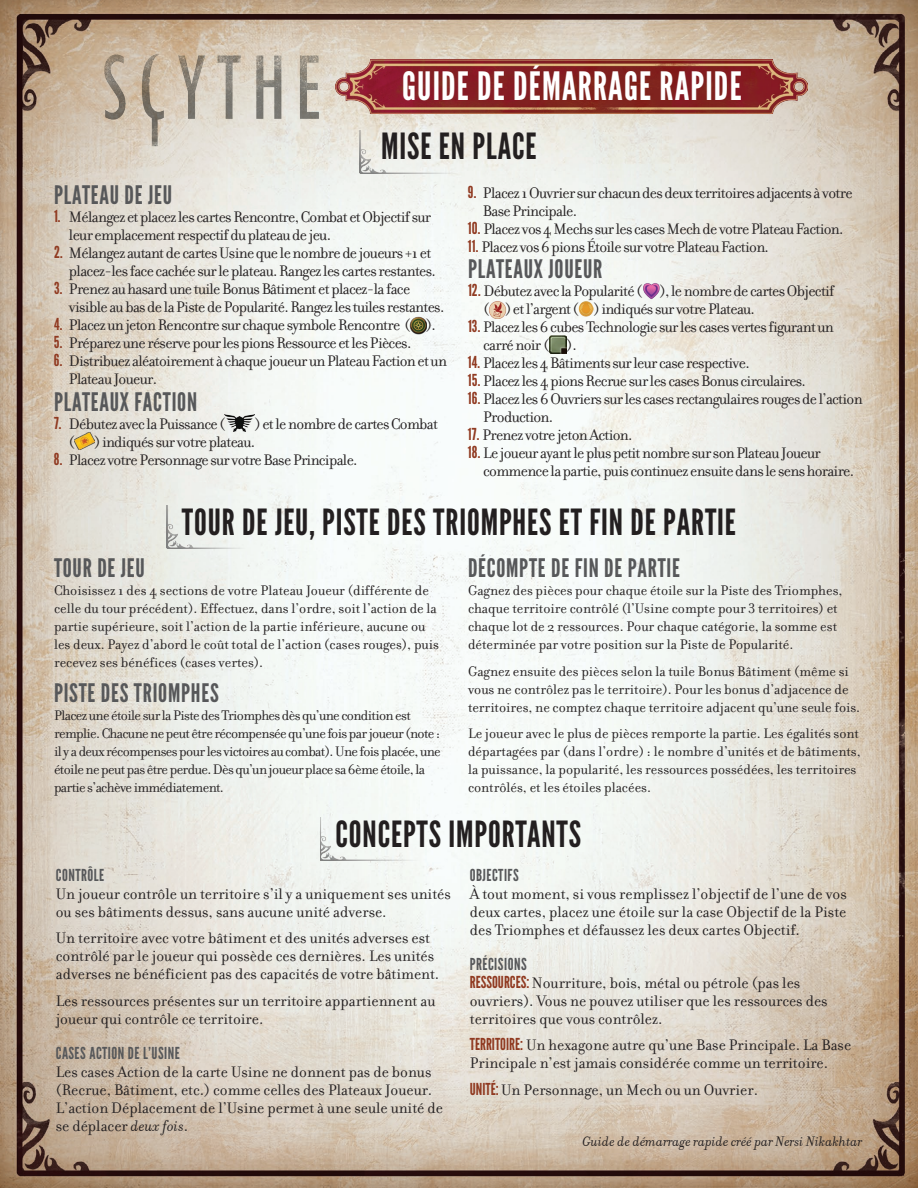
<style>
.page{position:relative;width:918px;height:1188px;background:#fff}
.page>*{position:absolute;margin:0;border:0;box-sizing:border-box;transform-origin:0 0}
.t1{font:39px "League Gothic";letter-spacing:.03em;color:#fff}
.t2{font:36px "League Gothic";letter-spacing:.025em;color:#231f20}
.t3{font:25.5px "League Gothic";letter-spacing:.03em;color:#57585a}
.t4{font:16.5px/18px "Filosofia";letter-spacing:-.04em;color:#231f20}
.t5{font:16.5px/18px "Filosofia";color:#231f20}
.t6{font:16.5px "League Gothic";letter-spacing:.03em;color:#57585a}
.t7{font:15px/18px "Filosofia";color:#231f20}
.t8{font:15px/18px "Filosofia";letter-spacing:-.04em;color:#231f20}
.t9{font:italic 15px "Filosofia";color:#231f20}
.s1{font-family:"League Gothic";color:#903a21}
.s2{font-style:italic}
</style>
<div class="page">
<img style="left:0;top:0;width:918px;height:1188px">
<img style="left:336px;top:59px;width:472px;height:55px">
<img style="left:99px;top:25px;width:226px;height:130px">
<img style="left:166px;top:506px;width:302px;height:43px">
<div style="left:321px;top:818px;width:190px;height:43px;background:#f5f9f7"></div>
<img style="left:360px;top:131px;width:190px;height:42px">
<img style="left:410px;top:317px;width:17px;height:17px">
<img style="left:225px;top:415px;width:30px;height:17px">
<img style="left:74px;top:431px;width:20px;height:19px">
<img style="left:642px;top:281px;width:18px;height:20px">
<img style="left:489px;top:301px;width:17px;height:18px">
<img style="left:578px;top:298px;width:16px;height:22px">
<img style="left:549px;top:336px;width:18px;height:17px">
<h1 class="t1" style="left:402px;top:62px;width:341px">GUIDE DE DÉMARRAGE RAPIDE</h1>
<h2 class="t2" style="left:381px;top:125px;width:157px">MISE EN PLACE</h2>
<h3 class="t3" style="left:54px;top:180px;width:120px">PLATEAU DE JEU</h3>
<p class="t4" style="left:69px;top:208px;width:364px;text-indent:-15px"><span class="s1">1.</span> Mélangez et placez les cartes Rencontre, Combat et Objectif sur leur emplacement respectif du plateau de jeu.</p>
<p class="t4" style="left:54px;top:244px;width:383px;text-align:right"><span class="s1">2.</span> Mélangez autant de cartes Usine que le nombre de joueurs +1 et placez-les face cachée sur le plateau. Rangez les cartes restantes.</p>
<p class="t4" style="left:69px;top:280px;width:377px;text-indent:-15px"><span class="s1">3.</span> Prenez au hasard une tuile Bonus Bâtiment et placez-la face visible au bas de la Piste de Popularité. Rangez les tuiles restantes.</p>
<p class="t4" style="left:54px;top:316px;width:383px"><span class="s1">4.</span> Placez un jeton Rencontre sur chaque symbole Rencontre ( ).</p>
<p class="t4" style="left:54px;top:334px;width:359px"><span class="s1">5.</span> Préparez une réserve pour les pions Ressource et les Pièces.</p>
<p class="t4" style="left:69px;top:352px;width:379px;text-indent:-15px"><span class="s1">6.</span> Distribuez aléatoirement à chaque joueur un Plateau Faction et un<br>Plateau Joueur.</p>
<h3 class="t3" style="left:54px;top:386px;width:145px">PLATEAUX FACTION</h3>
<p class="t4" style="left:54px;top:415px;width:173px"><span class="s1">7.</span> Débutez avec la Puissance (</p>
<p class="t4" style="left:69px;top:415px;width:371px;text-indent:186px">) et le nombre de cartes Combat ( ) indiqués sur votre plateau.</p>
<p class="t4" style="left:54px;top:451px;width:305px"><span class="s1">8.</span> Placez votre Personnage sur votre Base Principale.</p>
<p class="t4" style="left:483px;top:184px;width:371px;text-indent:-15px"><span class="s1">9.</span> Placez 1 Ouvrier sur chacun des deux territoires adjacents à votre<br>Base Principale.</p>
<p class="t4" style="left:468px;top:220px;width:377px"><span class="s1">10.</span> Placez vos 4 Mechs sur les cases Mech de votre Plateau Faction.</p>
<p class="t4" style="left:468px;top:238px;width:302px"><span class="s1">11.</span> Placez vos 6 pions Étoile sur votre Plateau Faction.</p>
<h3 class="t3" style="left:468px;top:254px;width:136px">PLATEAUX JOUEUR</h3>
<p class="t4" style="left:484px;top:282px;width:352px;text-indent:-16px"><span class="s1">12.</span> Débutez avec la Popularité ( ), le nombre de cartes Objectif ( ) et l’argent ( ) indiqués sur votre Plateau.</p>
<p class="t4" style="left:483px;top:318px;width:352px;text-indent:-15px"><span class="s1">13.</span> Placez les 6 cubes Technologie sur les cases vertes figurant un carré noir ( ).</p>
<p class="t4" style="left:468px;top:354px;width:283px"><span class="s1">14.</span> Placez les 4 Bâtiments sur leur case respective.</p>
<p class="t4" style="left:468px;top:372px;width:340px"><span class="s1">15.</span> Placez les 4 pions Recrue sur les cases Bonus circulaires.</p>
<p class="t4" style="left:483px;top:390px;width:381px;text-indent:-15px"><span class="s1">16.</span> Placez les 6 Ouvriers sur les cases rectangulaires rouges de l’action<br>Production.</p>
<p class="t4" style="left:468px;top:426px;width:166px"><span class="s1">17.</span> Prenez votre jeton Action.</p>
<p class="t4" style="left:483px;top:444px;width:373px;text-indent:-15px"><span class="s1">18.</span> Le joueur ayant le plus petit nombre sur son Plateau Joueur commence la partie, puis continuez ensuite dans le sens horaire.</p>
<h2 class="t2" style="left:182px;top:500px;width:556px">TOUR DE JEU, PISTE DES TRIOMPHES ET FIN DE PARTIE</h2>
<h3 class="t3" style="left:54px;top:553px;width:92px">TOUR DE JEU</h3>
<p class="t7" style="left:54px;top:582px;width:387px">Choisissez 1 des 4 sections de votre Plateau Joueur (différente de celle du tour précédent). Effectuez, dans l’ordre, soit l’action de la partie supérieure, soit l’action de la partie inférieure, aucune ou les deux. Payez d’abord le coût total de l’action (cases rouges), puis recevez ses bénéfices (cases vertes).</p>
<h3 class="t3" style="left:54px;top:678px;width:166px">PISTE DES TRIOMPHES</h3>
<p class="t8" style="left:54px;top:707px;width:388px">Placez une étoile sur la Piste des Triomphes dès qu’une condition est remplie. Chacune ne peut être récompensée qu’une fois par joueur (note : il y a deux récompenses pour les victoires au combat). Une fois placée, une étoile ne peut pas être perdue. Dès qu’un joueur place sa 6ème étoile, la partie s’achève immédiatement.</p>
<h3 class="t3" style="left:468px;top:553px;width:214px">DÉCOMPTE DE FIN DE PARTIE</h3>
<p class="t7" style="left:468px;top:582px;width:376px">Gagnez des pièces pour chaque étoile sur la Piste des Triomphes, chaque territoire contrôlé (l’Usine compte pour 3 territoires) et chaque lot de 2 ressources. Pour chaque catégorie, la somme est déterminée par votre position sur la Piste de Popularité.</p>
<p class="t7" style="left:468px;top:662px;width:394px">Gagnez ensuite des pièces selon la tuile Bonus Bâtiment (même si vous ne contrôlez pas le territoire). Pour les bonus d’adjacence de territoires, ne comptez chaque territoire adjacent qu’une seule fois.</p>
<p class="t7" style="left:468px;top:725px;width:394px">Le joueur avec le plus de pièces remporte la partie. Les égalités sont départagées par (dans l’ordre) : le nombre d’unités et de bâtiments, la puissance, la popularité, les ressources possédées, les territoires contrôlés, et les étoiles placées.</p>
<h2 class="t2" style="left:336px;top:812px;width:247px">CONCEPTS IMPORTANTS</h2>
<p class="t6" style="left:56px;top:865px;width:50px">CONTRÔLE</p>
<p class="t5" style="left:56px;top:885px;width:397px">Un joueur contrôle un territoire s’il y a uniquement ses unités ou ses bâtiments dessus, sans aucune unité adverse.</p>
<p class="t5" style="left:56px;top:930px;width:385px">Un territoire avec votre bâtiment et des unités adverses est contrôlé par le joueur qui possède ces dernières. Les unités adverses ne bénéficient pas des capacités de votre bâtiment.</p>
<p class="t5" style="left:56px;top:992px;width:381px">Les ressources présentes sur un territoire appartiennent au joueur qui contrôle ce territoire.</p>
<p class="t6" style="left:56px;top:1043px;width:126px">CASES ACTION DE L’USINE</p>
<p class="t5" style="left:56px;top:1063px;width:389px">Les cases Action de la carte Usine ne donnent pas de bonus (Recrue, Bâtiment, etc.) comme celles des Plateaux Joueur.<br>L’action Déplacement de l’Usine permet à une seule unité de se déplacer <span class="s2">deux fois</span>.</p>
<p class="t6" style="left:470px;top:865px;width:50px">OBJECTIFS</p>
<p class="t4" style="left:470px;top:885px;width:379px;text-align:justify">À tout moment, si vous remplissez l’objectif de l’une de vos deux cartes, placez une étoile sur la case Objectif de la Piste des Triomphes et défaussez les deux cartes Objectif.</p>
<p class="t6" style="left:470px;top:954px;width:58px">PRÉCISIONS</p>
<p class="t5" style="left:470px;top:974px;width:359px"><span class="s1">RESSOURCES:</span> Nourriture, bois, métal ou pétrole (pas les ouvriers). Vous ne pouvez utiliser que les ressources des territoires que vous contrôlez.</p>
<p class="t5" style="left:470px;top:1037px;width:383px"><span class="s1">TERRITOIRE:</span> Un hexagone autre qu’une Base Principale. La Base<br>Principale n’est jamais considérée comme un territoire.</p>
<p class="t5" style="left:470px;top:1081px;width:290px"><span class="s1">UNITÉ:</span> Un Personnage, un Mech ou un Ouvrier.</p>
<p class="t9" style="left:582px;top:1133px;width:281px">Guide de démarrage rapide créé par Nersi Nikakhtar</p>
</div>
